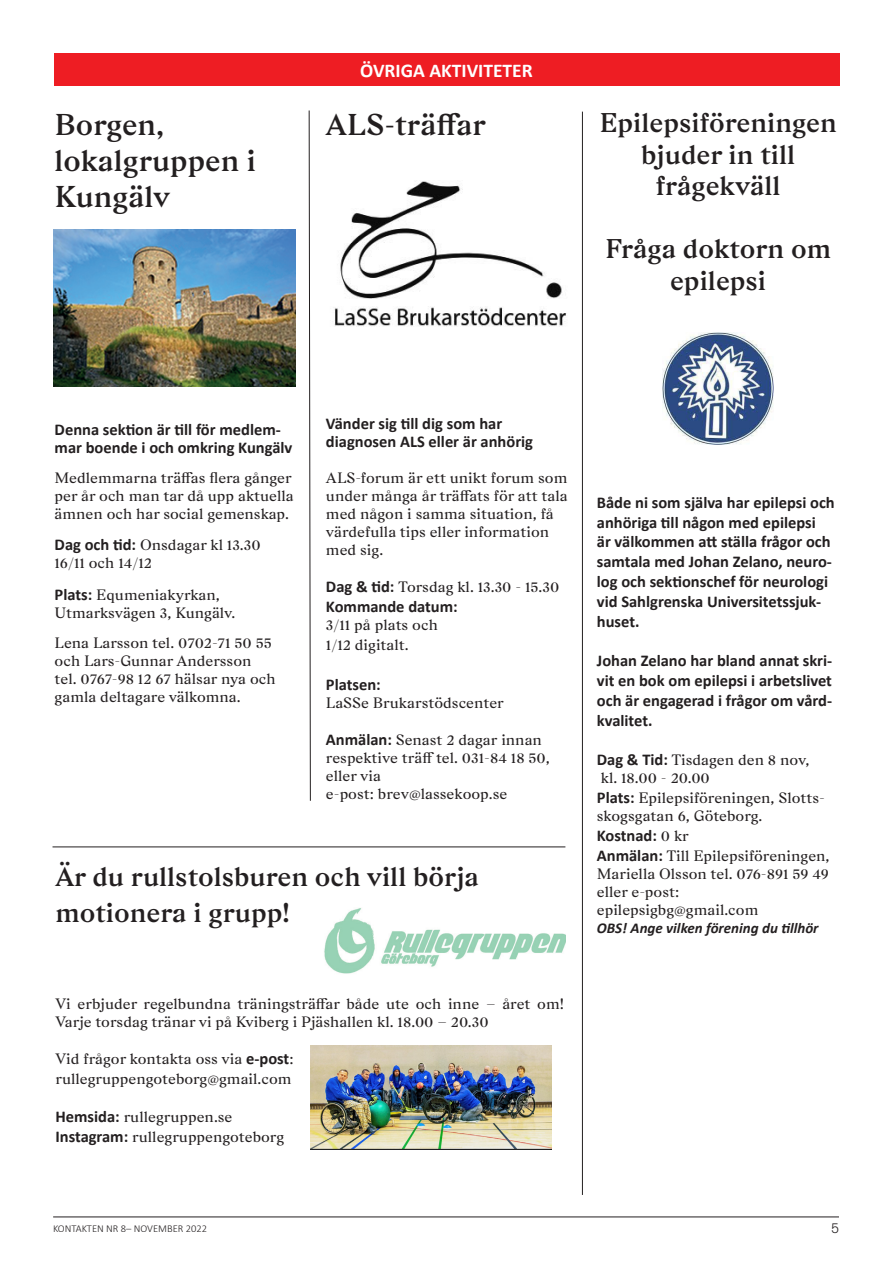
<style>
.page{position:relative;width:893px;height:1263px;background:#fff}
.page>*{position:absolute;margin:0;border:0;box-sizing:border-box;transform-origin:0 0}
.List_Paragraph{font:600 30px/36px "Gza";color:#231f20}
.List_Paragraph-2{font:600 27px/31.5px "Gza";color:#231f20;text-align:center}
.t1{font:700 19.5px "Calibri";color:#fff}
.List_Paragraph-3{font:700 16.5px/19.8px "Calibri";color:#231f20}
.List_Paragraph-4{font:15px/18px "Gza";color:#231f20}
.List_Paragraph-5{font:italic 700 15px "Calibri";color:#231f20}
.t2{font:300 13.5px "Akzidenz Grotesk";color:#231f20}
.t3{font:300 10.5px "Calibri";color:#231f20}
.s1{font-family:"Calibri";font-weight:700;font-size:16.5px}
.s2{font-family:"Gza";font-weight:400;font-size:15px}
</style>
<div class="page">
<hr style="left:53px;top:1217px;width:786px;height:1px;background:#231f20">
<img style="left:324px;top:908px;width:241px;height:66px">
<img style="left:311px;top:1045px;width:241px;height:104px">
<div style="left:54px;top:54px;width:785px;height:32px;background:#ee1d23"></div>
<img style="left:54px;top:229px;width:241px;height:157px">
<svg style="left:309px;top:110px;width:2px;height:691px"></svg>
<hr style="left:582px;top:112px;width:1px;height:1083px;background:#231f20">
<img style="left:334px;top:181px;width:233px;height:146px">
<hr style="left:53px;top:847px;width:512px;height:1px;background:#231f20">
<img style="left:663px;top:333px;width:111px;height:111px">
<p class="List_Paragraph" style="left:55px;top:105px;width:203px">Borgen, lokalgruppen i<br>Kungälv</p>
<p class="t1" style="left:360px;top:57px;width:174px">ÖVRIGA AKTIVITETER</p>
<p class="List_Paragraph" style="left:326px;top:105px;width:161px">ALS-träffar</p>
<p class="List_Paragraph-2" style="left:599px;top:107px;width:239px">Epilepsiföreningen bjuder in till frågekväll</p>
<p class="List_Paragraph-2" style="left:605px;top:233px;width:227px">Fråga doktorn om epilepsi</p>
<p class="List_Paragraph-3" style="left:55px;top:420px;width:239px;line-height:18px">Denna sektion är till för medlem&shy;mar boende i och omkring Kungälv</p>
<p class="List_Paragraph-4" style="left:55px;top:468px;width:241px">Medlemmarna träffas flera gånger per år och man tar då upp aktuella ämnen och har social gemenskap.</p>
<p class="List_Paragraph-4" style="left:55px;top:536px;width:207px"><span class="s1">Dag och tid:</span> Onsdagar kl 13.30<br>16/11 och 14/12</p>
<p class="List_Paragraph-4" style="left:55px;top:586px;width:182px"><span class="s1">Plats:</span> Equmeniakyrkan,<br>Utmarksvägen 3, Kungälv.</p>
<p class="List_Paragraph-4" style="left:55px;top:634px;width:223px">Lena Larsson tel. 0702-71 50 55 och Lars-Gunnar Andersson tel. 0767-98 12 67 hälsar nya och gamla deltagare välkomna.</p>
<p class="List_Paragraph-3" style="left:326px;top:414px;width:209px;line-height:18px">Vänder sig till dig som har diagnosen ALS eller är anhörig</p>
<p class="List_Paragraph-4" style="left:326px;top:468px;width:243px">ALS-forum är ett unikt forum som under många år träffats för att tala med någon i samma situation, få värdefulla tips eller information med sig.</p>
<p class="List_Paragraph-4" style="left:326px;top:578px;width:235px"><span class="s1">Dag &amp; tid:</span> Torsdag kl. 13.30 - 15.30</p>
<p class="List_Paragraph-3" style="left:326px;top:597px;width:133px">Kommande datum:</p>
<p class="List_Paragraph-4" style="left:326px;top:615px;width:113px;line-height:19.8px">3/11 på plats och<br>1/12 digitalt.</p>
<p class="List_Paragraph-3" style="left:326px;top:674px;width:56px">Platsen:</p>
<p class="List_Paragraph-4" style="left:326px;top:693px;width:179px">LaSSe Brukarstödscenter</p>
<p class="List_Paragraph-4" style="left:326px;top:731px;width:225px"><span class="s1">Anmälan:</span> Senast 2 dagar innan respektive träff tel. 031-84 18 50, eller via<br>e-post: brev@lassekoop.se</p>
<p class="List_Paragraph-2" style="left:55px;top:860px;width:425px">Är du rullstolsburen och vill börja</p>
<p class="List_Paragraph-2" style="left:55px;top:896px;width:236px">motionera i grupp!</p>
<p class="List_Paragraph-4" style="left:55px;top:994px;width:510px">Vi erbjuder regelbundna träningsträffar både ute och inne – året om!<br>Varje torsdag tränar vi på Kviberg i Pjäshallen kl. 18.00 – 20.30</p>
<p class="List_Paragraph-4" style="left:55px;top:1049px;width:240px;line-height:19.8px">Vid frågor kontakta oss via <span class="s1">e-post</span>: rullegruppengoteborg@gmail.com</p>
<p class="List_Paragraph-4" style="left:55px;top:1107px;width:178px"><span class="s1">Hemsida:</span> rullegruppen.se</p>
<p class="List_Paragraph-4" style="left:55px;top:1127px;width:230px"><span class="s1">Instagram:</span> rullegruppengoteborg</p>
<p class="List_Paragraph-3" style="left:597px;top:492px;width:239px">Både ni som själva har epilepsi och anhöriga till någon med epilepsi<br>är välkommen att ställa frågor och samtala med Johan Zelano, neuro&shy;log och sektionschef för neurologi vid Sahlgrenska Universitetssjuk&shy;huset.</p>
<p class="List_Paragraph-3" style="left:597px;top:650px;width:237px;text-align:justify">Johan Zelano har bland annat skri&shy;vit en bok om epilepsi i arbetslivet och är engagerad i frågor om vård&shy;kvalitet.</p>
<p class="List_Paragraph-4" style="left:597px;top:750px;width:214px"><span class="s1">Dag &amp; Tid:</span> Tisdagen den 8 nov, kl. 18.00 - 20.00</p>
<p class="List_Paragraph-4" style="left:597px;top:788px;width:230px"><span class="s1">Plats:</span> Epilepsiföreningen, Slotts&shy;skogsgatan 6, Göteborg.</p>
<p class="List_Paragraph-3" style="left:597px;top:825px;width:94px">Kostnad: <span class="s2">0 kr</span></p>
<p class="List_Paragraph-4" style="left:597px;top:846px;width:234px"><span class="s1">Anmälan:</span> Till Epilepsiföreningen,<br>Mariella Olsson tel. 076-891 59 49 eller e-post: epilepsigbg@gmail.com</p>
<p class="List_Paragraph-5" style="left:597px;top:917px;width:223px">OBS! Ange vilken förening du tillhör</p>
<p class="t3" style="left:53px;top:1222px;width:155px">KONTAKTEN NR 8– NOVEMBER 2022</p>
<p class="t2" style="left:831px;top:1220px;width:9px">5</p>
</div>
